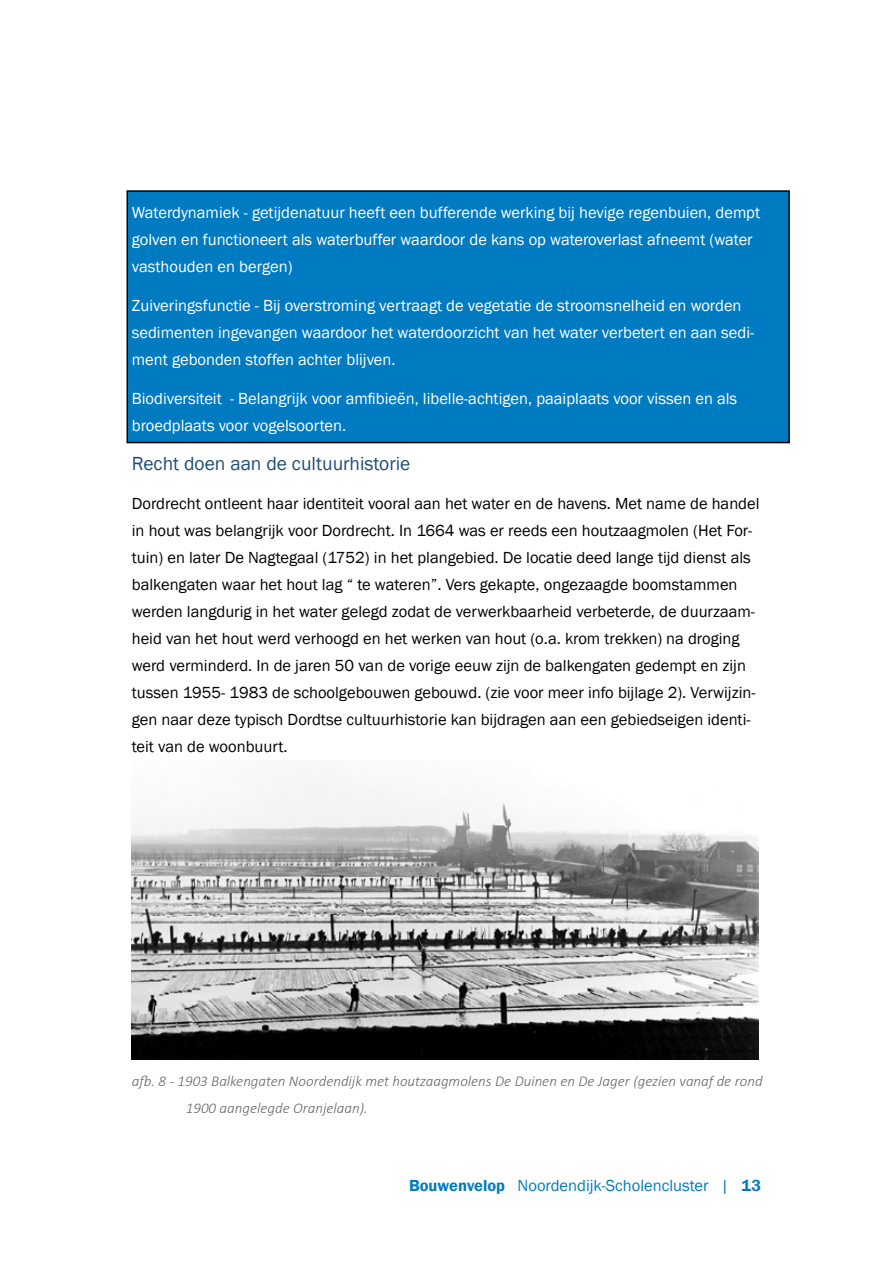
<style>
.page{position:relative;width:893px;height:1263px;background:#fff}
.page>*{position:absolute;margin:0;border:0;box-sizing:border-box;transform-origin:0 0}
.t1{font:19.5px "Franklin Gothic";color:#1f4d78}
.t2{font:16.5px/27px "Franklin Gothic";color:#000}
.t3{font:16.5px/27px "Franklin Gothic";color:#fff}
.t4{font:16.5px "Franklin Gothic";color:#007bc2}
.t5{font:italic 300 15px/27px "Calibri";color:#666}
.s1{font-weight:600}
</style>
<div class="page">
<div style="left:127px;top:191px;width:662px;height:252px;background:#007bc2"></div>
<div style="left:126px;top:190px;width:664px;height:253px;border:2px solid #000"></div>
<img style="left:132px;top:770px;width:626px;height:289px">
<p class="t3" style="left:132px;top:199px;width:630px">Waterdynamiek - getijdenatuur heeft een bufferende werking bij hevige regenbuien, dempt golven en functioneert als waterbuffer waardoor de kans op wateroverlast afneemt (water vasthouden en bergen)</p>
<p class="t3" style="left:132px;top:292px;width:624px">Zuiveringsfunctie - Bij overstroming vertraagt de vegetatie de stroomsnelheid en worden sedimenten ingevangen waardoor het waterdoorzicht van het water verbetert en aan sedi&shy;ment gebonden stoffen achter blijven.</p>
<p class="t3" style="left:132px;top:385px;width:607px">Biodiversiteit - Belangrijk voor amfibieën, libelle-achtigen, paaiplaats voor vissen en als broedplaats voor vogelsoorten.</p>
<p class="t1" style="left:132px;top:451px;width:280px">Recht doen aan de cultuurhistorie</p>
<p class="t2" style="left:132px;top:490px;width:629px">Dordrecht ontleent haar identiteit vooral aan het water en de havens. Met name de handel in hout was belangrijk voor Dordrecht. In 1664 was er reeds een houtzaagmolen (Het For&shy;tuin) en later De Nagtegaal (1752) in het plangebied. De locatie deed lange tijd dienst als balkengaten waar het hout lag “ te wateren”. Vers gekapte, ongezaagde boomstammen werden langdurig in het water gelegd zodat de verwerkbaarheid verbeterde, de duurzaam&shy;heid van het hout werd verhoogd en het werken van hout (o.a. krom trekken) na droging werd verminderd. In de jaren 50 van de vorige eeuw zijn de balkengaten gedempt en zijn tussen 1955- 1983 de schoolgebouwen gebouwd. (zie voor meer info bijlage 2). Verwijzin&shy;gen naar deze typisch Dordtse cultuurhistorie kan bijdragen aan een gebiedseigen identi&shy;teit van de woonbuurt.</p>
<p class="t5" style="left:186px;top:1067px;width:578px;text-indent:-54px">afb. 8 - 1903 Balkengaten Noordendijk met houtzaagmolens De Duinen en De Jager (gezien vanaf de rond<br>1900 aangelegde Oranjelaan).</p>
<p class="t4" style="left:409px;top:1175px;width:354px"><span class="s1">Bouwenvelop</span> Noordendijk-Scholencluster | <span class="s1">13</span></p>
</div>
